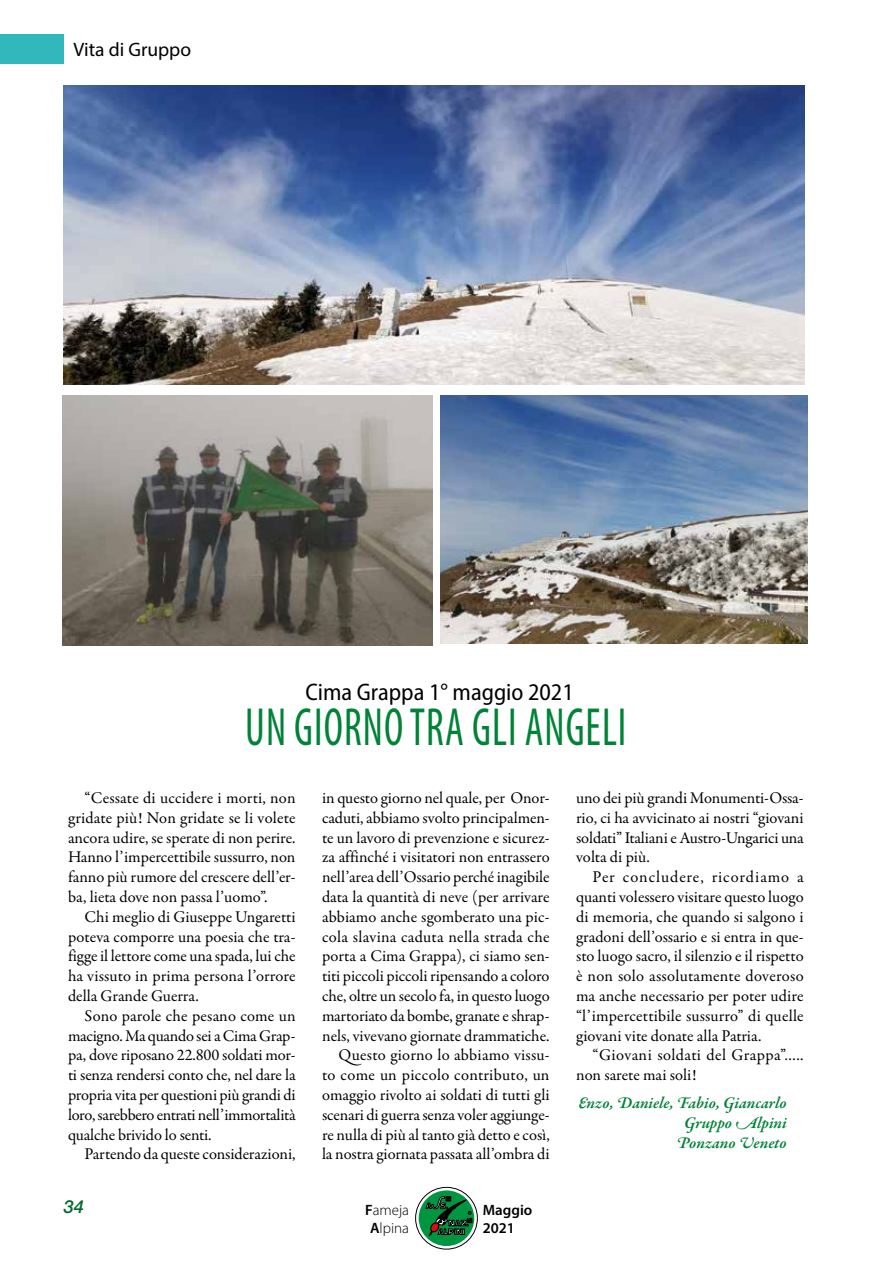
<style>
.page{position:relative;width:893px;height:1263px;background:#fff}
.page>*{position:absolute;margin:0;border:0;box-sizing:border-box;transform-origin:0 0}
.t1{font:condensed 54px "Myriad Pro";letter-spacing:.025em;color:#008237;scale:.8 1}
.t2{font:semi-condensed 24px "Myriad Pro";color:#000}
.t3{font:19.5px "Myriad Pro";color:#000}
.t4{font:italic 500 18px "Helvetica Neue LT Std";color:#006b2d}
.t5{font:16.5px/19.8px "Garamond Premr Pro";letter-spacing:-.005em;color:#000;text-align:justify}
.t6{font:italic 600 16.5px/19.8px "Garamond Premr Pro";color:#008237;text-align:right}
.t7{font:16.5px/19.8px "Garamond Premr Pro";letter-spacing:.015em;color:#000}
.t8{font:300 15px/18px "Myriad Pro";color:#000;text-align:center}
.t9{font:600 15px/18px "Myriad Pro";color:#000}
.s1{font-weight:600}
</style>
<div class="page">
<svg style="left:416px;top:1187px;width:61px;height:62px"></svg>
<div style="left:415px;top:1187px;width:63px;height:62px;border:1px solid #000;border-radius:50%"></div>
<svg style="left:419px;top:1190px;width:55px;height:56px;background:#388859"></svg>
<div style="left:0;top:34px;width:64px;height:30px;background:#31b7bc"></div>
<img style="left:62px;top:395px;width:370px;height:250px">
<img style="left:64px;top:85px;width:740px;height:300px">
<img style="left:440px;top:395px;width:368px;height:249px">
<p class="t3" style="left:74px;top:38px;width:119px">Vita di Gruppo</p>
<h2 class="t2" style="left:305px;top:677px;width:270px">Cima Grappa 1° maggio 2021</h2>
<h1 class="t1" style="left:245px;top:695px;width:478px">UN GIORNO TRA GLI ANGELI</h1>
<p class="t5" style="left:68px;top:788px;width:229px;text-indent:16px">“Cessate di uccidere i morti, non gridate più! Non gridate se li volete ancora udire, se sperate di non perire.<br>Hanno l’impercettibile sussurro, non fanno più rumore del crescere dell’er&shy;ba, lieta dove non passa l’uomo”.</p>
<p class="t5" style="left:68px;top:907px;width:229px;text-indent:16px">Chi meglio di Giuseppe Ungaretti poteva comporre una poesia che tra&shy;figge il lettore come una spada, lui che ha vissuto in prima persona l’orrore della Grande Guerra.</p>
<p class="t5" style="left:68px;top:1006px;width:229px;text-indent:16px">Sono parole che pesano come un macigno. Ma quando sei a Cima Grap&shy;pa, dove riposano 22.800 soldati mor&shy;ti senza rendersi conto che, nel dare la propria vita per questioni più grandi di loro, sarebbero entrati nell’immortalità qualche brivido lo senti.</p>
<p class="t5" style="left:85px;top:1145px;width:213px">Partendo da queste considerazioni,</p>
<p class="t5" style="left:322px;top:788px;width:229px;text-align:right">in questo giorno nel quale, per Onor&shy;caduti, abbiamo svolto principalmen&shy;te un lavoro di prevenzione e sicurez&shy;za affinché i visitatori non entrassero nell’area dell’Ossario perché inagibile data la quantità di neve (per arrivare abbiamo anche sgomberato una pic&shy;cola slavina caduta nella strada che porta a Cima Grappa), ci siamo sen&shy;titi piccoli piccoli ripensando a coloro che, oltre un secolo fa, in questo luogo martoriato da bombe, granate e shrap&shy;nels, vivevano giornate drammatiche.<br>Questo giorno lo abbiamo vissu&shy;to come un piccolo contributo, un omaggio rivolto ai soldati di tutti gli scenari di guerra senza voler aggiunge&shy;re nulla di più al tanto già detto e così, la nostra giornata passata all’ombra di</p>
<p class="t5" style="left:576px;top:788px;width:229px">uno dei più grandi Monumenti-Ossa&shy;rio, ci ha avvicinato ai nostri “giovani soldati” Italiani e Austro-Ungarici una volta di più.</p>
<p class="t5" style="left:576px;top:867px;width:229px;text-indent:16px">Per concludere, ricordiamo a quanti volessero visitare questo luogo di memoria, che quando si salgono i gradoni dell’ossario e si entra in que&shy;sto luogo sacro, il silenzio e il rispetto è non solo assolutamente doveroso ma anche necessario per poter udire “l’impercettibile sussurro” di quelle giovani vite donate alla Patria.</p>
<p class="t7" style="left:576px;top:1046px;width:229px;text-indent:16px">“Giovani soldati del Grappa”….. non sarete mai soli!</p>
<p class="t6" style="left:579px;top:1094px;width:210px">Enzo, Daniele, Fabio, Giancarlo<br>Gruppo Alpini<br>Ponzano Veneto</p>
<p class="t4" style="left:64px;top:1196px;width:22px">34</p>
<p class="t8" style="left:365px;top:1201px;width:46px"><span class="s1">F</span>ameja<br><span class="s1">A</span>lpina</p>
<p class="t9" style="left:483px;top:1200px;width:51px">Maggio<br>2021</p>
</div>
